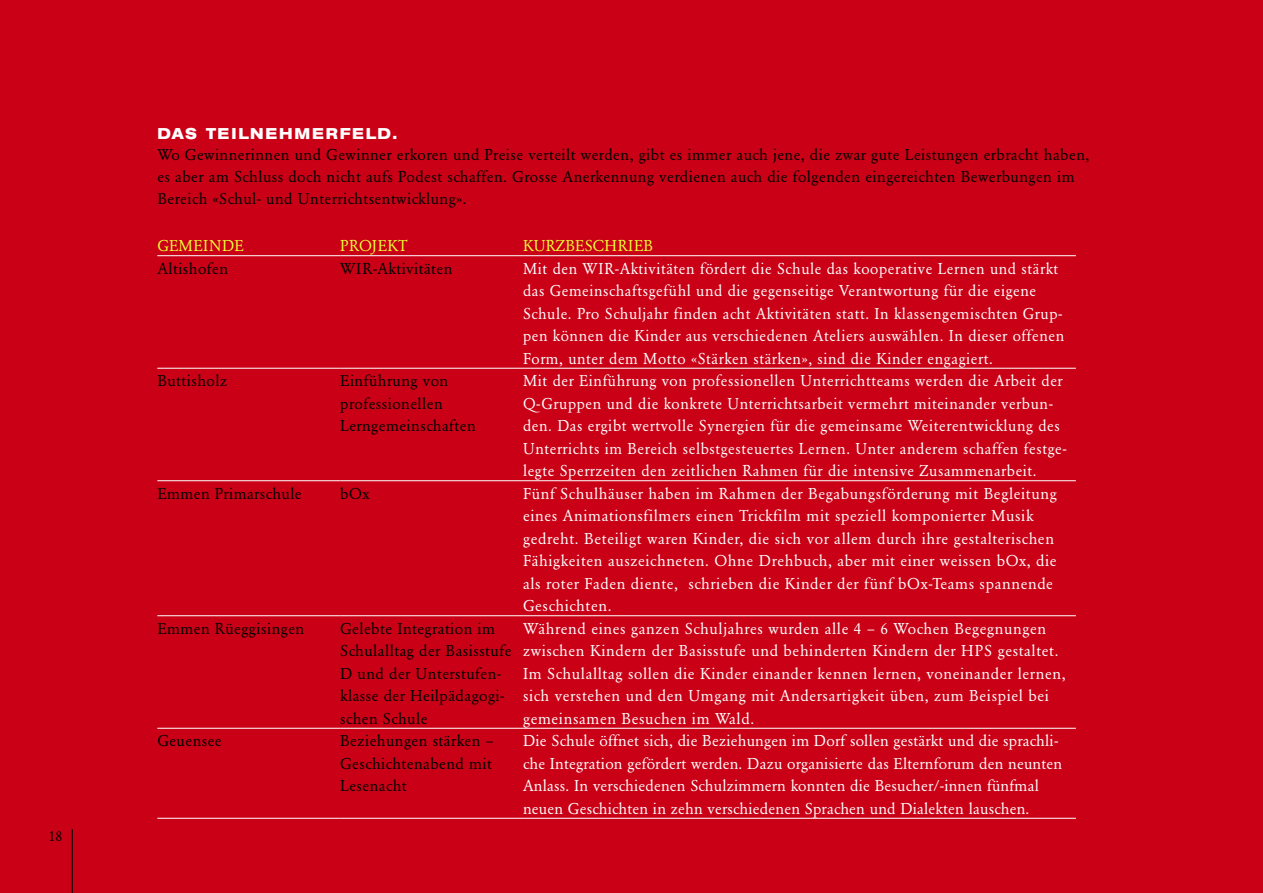
<style>
.page{position:relative;width:1263px;height:893px;background:#ca0016}
.page>*{position:absolute;margin:0;border:0;box-sizing:border-box;transform-origin:0 0}
.t1{font:15px/22.5px "GA12";letter-spacing:.05em;color:#fff}
.t2{font:15px/22.5px "GA12";letter-spacing:.04em;color:#000}
.t3{font:15px "GA12";letter-spacing:.02em;color:#ebff38}
.t4{font:700 expanded 15px "AK12";letter-spacing:.13em;color:#fff}
.t5{font:13.5px "GA12";color:#000}
</style>
<div class="page">
<hr style="left:72px;top:829px;width:1px;height:64px;background:#000">
<hr style="left:157px;top:255px;width:183px;height:1px;background:#fff">
<hr style="left:157px;top:368px;width:183px;height:1px;background:#fff">
<hr style="left:157px;top:480px;width:183px;height:1px;background:#fff">
<hr style="left:157px;top:615px;width:183px;height:1px;background:#fff">
<hr style="left:157px;top:728px;width:183px;height:1px;background:#fff">
<hr style="left:157px;top:818px;width:183px;height:1px;background:#fff">
<hr style="left:340px;top:255px;width:183px;height:1px;background:#fff">
<hr style="left:340px;top:368px;width:183px;height:1px;background:#fff">
<hr style="left:340px;top:480px;width:183px;height:1px;background:#fff">
<hr style="left:340px;top:615px;width:183px;height:1px;background:#fff">
<hr style="left:340px;top:728px;width:183px;height:1px;background:#fff">
<hr style="left:340px;top:818px;width:183px;height:1px;background:#fff">
<hr style="left:523px;top:255px;width:553px;height:1px;background:#fff">
<hr style="left:523px;top:368px;width:553px;height:1px;background:#fff">
<hr style="left:523px;top:480px;width:553px;height:1px;background:#fff">
<hr style="left:523px;top:615px;width:553px;height:1px;background:#fff">
<hr style="left:523px;top:728px;width:553px;height:1px;background:#fff">
<hr style="left:523px;top:818px;width:553px;height:1px;background:#fff">
<p class="t5" style="left:49px;top:828px;width:15px">18</p>
<p class="t4" style="left:157px;top:125px;width:241px">DAS TEILNEHMERFELD.</p>
<p class="t2" style="left:157px;top:144px;width:933px;line-height:21.8px">Wo Gewinnerinnen und Gewinner erkoren und Preise verteilt werden, gibt es immer auch jene, die zwar gute Leistungen erbracht haben, es aber am Schluss doch nicht aufs Podest schaffen. Grosse Anerkennung verdienen auch die folgenden eingereichten Bewerbungen im<br>Bereich «Schul- und Unterrichtsentwicklung».</p>
<p class="t3" style="left:157px;top:237px;width:88px">GEMEINDE</p>
<p class="t2" style="left:157px;top:257px;width:72px">Altishofen</p>
<p class="t2" style="left:157px;top:370px;width:71px">Buttisholz</p>
<p class="t2" style="left:157px;top:482px;width:146px">Emmen Primarschule</p>
<p class="t2" style="left:157px;top:617px;width:148px">Emmen Rüeggisingen</p>
<p class="t2" style="left:157px;top:730px;width:66px">Geuensee</p>
<p class="t3" style="left:340px;top:237px;width:69px">PROJEKT</p>
<p class="t2" style="left:340px;top:257px;width:114px">WIR-Aktivitäten</p>
<p class="t2" style="left:340px;top:370px;width:137px">Einführung von professionellen<br>Lerngemeinschaften</p>
<p class="t2" style="left:340px;top:482px;width:31px">bOx</p>
<p class="t2" style="left:340px;top:617px;width:173px">Gelebte Integration im<br>Schulalltag der Basisstufe<br>D und der Unterstufen&shy;klasse der Heilpädagogi&shy;schen Schule<br>Beziehungen stärken –<br>Geschichtenabend mit<br>Lesenacht</p>
<p class="t3" style="left:523px;top:237px;width:131px">KURZBESCHRIEB</p>
<p class="t1" style="left:523px;top:257px;width:545px">Mit den WIR-Aktivitäten fördert die Schule das kooperative Lernen und stärkt das Gemeinschaftsgefühl und die gegenseitige Verantwortung für die eigene Schule. Pro Schuljahr finden acht Aktivitäten statt. In klassengemischten Grup&shy;pen können die Kinder aus verschiedenen Ateliers auswählen. In dieser offenen Form, unter dem Motto «Stärken stärken», sind die Kinder engagiert.<br>Mit der Einführung von professionellen Unterrichtteams werden die Arbeit der Q-Gruppen und die konkrete Unterrichtsarbeit vermehrt miteinander verbun&shy;den. Das ergibt wertvolle Synergien für die gemeinsame Weiterentwicklung des Unterrichts im Bereich selbstgesteuertes Lernen. Unter anderem schaffen festge&shy;legte Sperrzeiten den zeitlichen Rahmen für die intensive Zusammenarbeit.<br>Fünf Schulhäuser haben im Rahmen der Begabungsförderung mit Begleitung eines Animationsfilmers einen Trickfilm mit speziell komponierter Musik gedreht. Beteiligt waren Kinder, die sich vor allem durch ihre gestalterischen Fähigkeiten auszeichneten. Ohne Drehbuch, aber mit einer weissen bOx, die als roter Faden diente, schrieben die Kinder der fünf bOx-Teams spannende Geschichten.<br>Während eines ganzen Schuljahres wurden alle 4 – 6 Wochen Begegnungen zwischen Kindern der Basisstufe und behinderten Kindern der HPS gestaltet.<br>Im Schulalltag sollen die Kinder einander kennen lernen, voneinander lernen, sich verstehen und den Umgang mit Andersartigkeit üben, zum Beispiel bei gemeinsamen Besuchen im Wald.<br>Die Schule öffnet sich, die Beziehungen im Dorf sollen gestärkt und die sprachli&shy;che Integration gefördert werden. Dazu organisierte das Elternforum den neunten Anlass. In verschiedenen Schulzimmern konnten die Besucher/-innen fünfmal neuen Geschichten in zehn verschiedenen Sprachen und Dialekten lauschen.</p>
</div>
